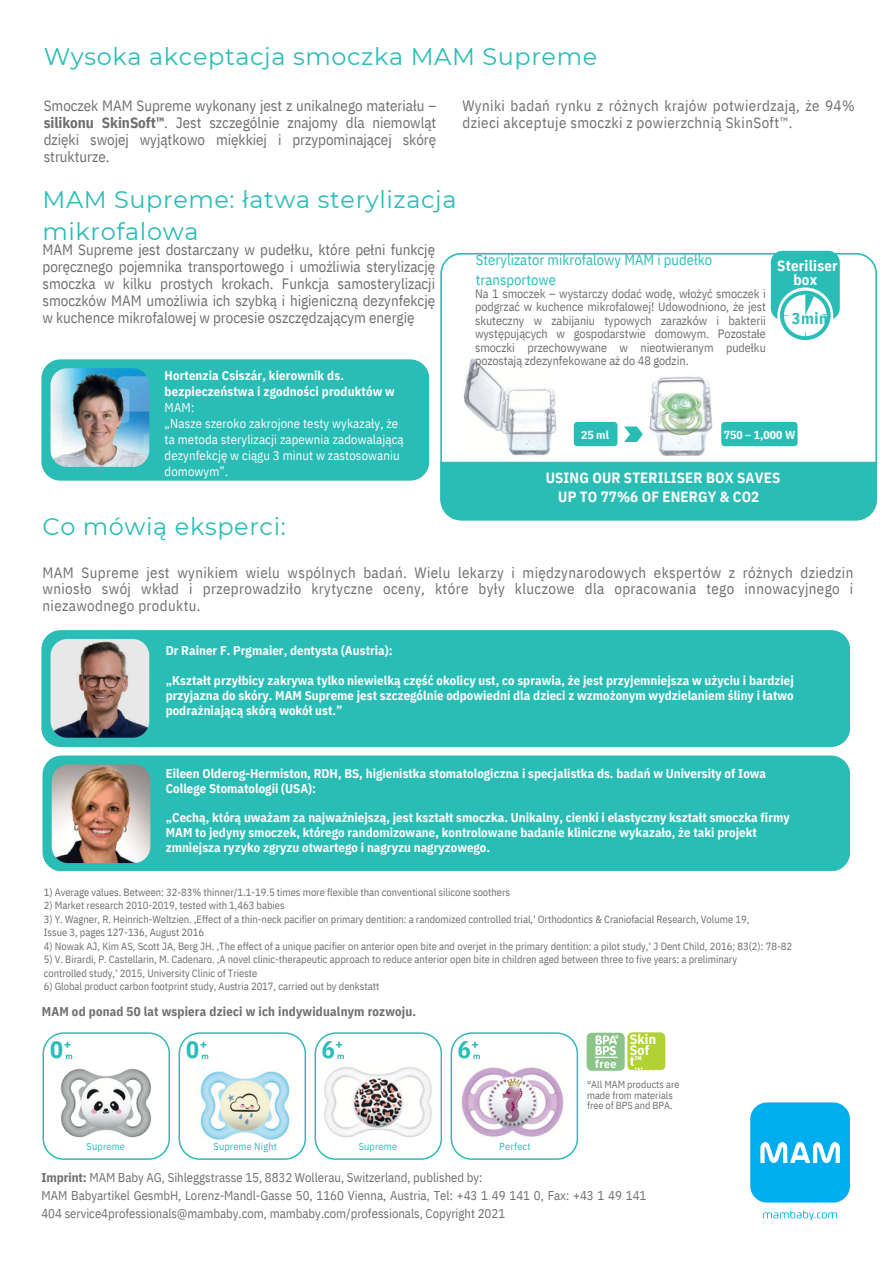
<style>
.page{position:relative;width:893px;height:1264px;background:#fff}
.page>*{position:absolute;margin:0;border:0;box-sizing:border-box;transform-origin:0 0}
.t1{font:24px/32.5px "Montserrat";letter-spacing:.025em;color:#2abdb6}
.t2{font:700 24px "IBM Plex Sans Cond";color:#2abdb6}
.t3{font:700 15.9px "IBM Plex Sans Cond";color:#2abdb6}
.t4{font:15px/16.8px "IBM Plex Sans Cond";letter-spacing:.025em;color:#6d6e70;text-align:justify}
.t5{font:700 15px/13.5px "IBM Plex Sans Cond";letter-spacing:.015em;color:#fff;text-align:center}
.t6{font:700 14.85px/18.6px "IBM Plex Sans Cond";letter-spacing:.01em;color:#fff;text-align:center}
.t7{font:14.55px "IBM Plex Sans Cond";letter-spacing:.005em;color:#2abdb6}
.t8{font:700 13.95px "IBM Plex Sans Cond";color:#2abdb6}
.t9{font:700 13.65px/11.2px "IBM Plex Sans Cond";letter-spacing:.015em;color:#fff}
.t10{font:700 12.75px/14.9px "IBM Plex Sans Cond";letter-spacing:.005em;color:#fff}
.t11{font:12.75px/18px "IBM Plex Sans Cond";color:#6d6e70}
.t12{font:12.75px/15.9px "IBM Plex Sans Cond";letter-spacing:.01em;color:#fff}
.t13{font:700 12.75px "IBM Plex Sans Cond";letter-spacing:.015em;color:#6d6e70}
.t14{font:12.15px/13.5px "IBM Plex Sans Cond";letter-spacing:-.005em;color:#6d6e70;text-align:justify}
.t15{font:700 11.7px "IBM Plex Sans Cond";color:#fff}
.t16{font:700 11.55px "IBM Plex Sans Cond";letter-spacing:.005em;color:#fff}
.t17{font:10.5px "IBM Plex Sans Cond";color:#6d6e70}
.t18{font:10.2px/10.1px "IBM Plex Sans Cond";color:#6d6e70}
.t19{font:10.2px "IBM Plex Sans Cond";letter-spacing:.015em;color:#2abdb6}
.t20{font:700 9.9px "IBM Plex Sans Cond";letter-spacing:.025em;color:#fff}
.s1{font-weight:700}
.s2{font-weight:400}
</style>
<div class="page">
<div style="left:41px;top:359px;width:388px;height:121px;background:#2abdb6;border-radius:19px"></div>
<img style="left:51px;top:368px;width:98px;height:99px;border-radius:17px">
<div style="left:41px;top:630px;width:809px;height:117px;background:#2abdb6;border-radius:19px"></div>
<img style="left:51px;top:639px;width:98px;height:98px;border-radius:17px">
<div style="left:42px;top:755px;width:808px;height:116px;background:#2abdb6;border-radius:19px"></div>
<img style="left:52px;top:764px;width:98px;height:99px;border-radius:17px">
<svg style="left:42px;top:1032px;width:128px;height:127px"></svg>
<svg style="left:763px;top:1210px;width:74px;height:10px"></svg>
<div style="left:750px;top:1102px;width:99px;height:100px;background:#00aeef;border-radius:17px"></div>
<svg style="left:760px;top:1142px;width:79px;height:20px"></svg>
<svg style="left:314px;top:1032px;width:128px;height:127px"></svg>
<div style="left:586px;top:1032px;width:38px;height:38px;background:#8bc489;border-radius:5px"></div>
<svg style="left:595px;top:1035px;width:23px;height:22px"></svg>
<div style="left:627px;top:1032px;width:38px;height:38px;background:#b2d234;border-radius:5px"></div>
<svg style="left:450px;top:1032px;width:128px;height:127px"></svg>
<img style="left:51px;top:1063px;width:110px;height:78px">
<img style="left:322px;top:1062px;width:112px;height:75px">
<img style="left:456px;top:1062px;width:113px;height:75px">
<svg style="left:440px;top:253px;width:437px;height:209px"></svg>
<img style="left:462px;top:357px;width:95px;height:101px">
<img style="left:644px;top:374px;width:69px;height:83px">
<svg style="left:178px;top:1032px;width:128px;height:127px"></svg>
<svg style="left:620px;top:425px;width:25px;height:19px"></svg>
<div style="left:721px;top:422px;width:76px;height:24px;background:#2abdb6;border-radius:3px"></div>
<div style="left:573px;top:422px;width:44px;height:24px;background:#2abdb6;border-radius:3px"></div>
<div style="left:440px;top:462px;width:437px;height:58px;background:#2abdb6"></div>
<div style="left:770px;top:251px;width:69px;height:69px;background:#2abdb6;border-radius:12px"></div>
<svg style="left:777px;top:287px;width:56px;height:56px"></svg>
<svg style="left:779px;top:290px;width:51px;height:50px"></svg>
<div style="left:784px;top:294px;width:42px;height:42px;background:#fff;border-radius:50%"></div>
<svg style="left:805px;top:294px;width:8px;height:21px"></svg>
<img style="left:190px;top:1068px;width:109px;height:73px">
<p class="t1" style="left:44px;top:40px;width:555px">Wysoka akceptacja smoczka MAM Supreme</p>
<p class="t4" style="left:44px;top:97px;width:394px">Smoczek MAM Supreme wykonany jest z unikalnego materiału – <span class="s1">silikonu SkinSoft™</span>. Jest szczególnie znajomy dla niemowląt dzięki swojej wyjątkowo miękkiej i przypominającej skórę strukturze.</p>
<p class="t4" style="left:462px;top:97px;width:393px">Wyniki badań rynku z różnych krajów potwierdzają, że 94% dzieci akceptuje smoczki z powierzchnią SkinSoft™.</p>
<p class="t1" style="left:42px;top:183px;width:415px">MAM Supreme: łatwa sterylizacja mikrofalowa</p>
<p class="t4" style="left:42px;top:241px;width:394px">MAM Supreme jest dostarczany w pudełku, które pełni funkcję poręcznego pojemnika transportowego i umożliwia sterylizację smoczka w kilku prostych krokach. Funkcja samosterylizacji smoczków MAM umożliwia ich szybką i higieniczną dezynfekcję w kuchence mikrofalowej w procesie oszczędzającym energię</p>
<p class="t10" style="left:164px;top:367px;width:232px;line-height:15.9px">Hortenzia Csiszár, kierownik ds. bezpieczeństwa i zgodności produktów w<br><span class="s2">MAM:</span></p>
<p class="t12" style="left:164px;top:415px;width:241px">„Nasze szeroko zakrojone testy wykazały, że ta metoda sterylizacji zapewnia zadowalającą dezynfekcję w ciągu 3 minut w zastosowaniu domowym”.</p>
<p class="t1" style="left:42px;top:510px;width:245px">Co mówią eksperci:</p>
<p class="t7" style="left:476px;top:250px;width:238px">Sterylizator mikrofalowy MAM i pudełko</p>
<p class="t7" style="left:476px;top:270px;width:82px">transportowe</p>
<p class="t14" style="left:475px;top:286px;width:292px">Na 1 smoczek – wystarczy dodać wodę, włożyć smoczek i podgrzać w kuchence mikrofalowej! Udowodniono, że jest skuteczny w zabijaniu typowych zarazków i bakterii występujących w gospodarstwie domowym. Pozostałe smoczki przechowywane w nieotwieranym pudełku pozostają zdezynfekowane aż do 48 godzin.</p>
<p class="t5" style="left:777px;top:259px;width:62px">Steriliser box</p>
<p class="t3" style="left:791px;top:308px;width:37px">3min</p>
<p class="t16" style="left:581px;top:427px;width:29px">25 ml</p>
<p class="t16" style="left:723px;top:427px;width:73px">750 – 1,000 W</p>
<p class="t6" style="left:545px;top:468px;width:236px">USING OUR STERILISER BOX SAVES<br>UP TO 77%6 OF ENERGY &amp; CO2</p>
<p class="t4" style="left:42px;top:563px;width:812px">MAM Supreme jest wynikiem wielu wspólnych badań. Wielu lekarzy i międzynarodowych ekspertów z różnych dziedzin wniosło swój wkład i przeprowadziło krytyczne oceny, które były kluczowe dla opracowania tego innowacyjnego i niezawodnego produktu.</p>
<p class="t10" style="left:166px;top:643px;width:228px">Dr Rainer F. Prgmaier, dentysta (Austria):</p>
<p class="t10" style="left:166px;top:673px;width:629px;text-align:justify">„Kształt przyłbicy zakrywa tylko niewielką część okolicy ust, co sprawia, że jest przyjemniejsza w użyciu i bardziej przyjazna do skóry. MAM Supreme jest szczególnie odpowiedni dla dzieci z wzmożonym wydzielaniem śliny i łatwo podrażniającą skórą wokół ust.”</p>
<p class="t10" style="left:166px;top:765px;width:602px">Eileen Olderog-Hermiston, RDH, BS, higienistka stomatologiczna i specjalistka ds. badań w University of Iowa<br>College Stomatologii (USA):</p>
<p class="t10" style="left:166px;top:810px;width:625px">„Cechą, którą uważam za najważniejszą, jest kształt smoczka. Unikalny, cienki i elastyczny kształt smoczka firmy<br>MAM to jedyny smoczek, którego randomizowane, kontrolowane badanie kliniczne wykazało, że taki projekt zmniejsza ryzyko zgryzu otwartego i nagryzu nagryzowego.</p>
<p class="t17" style="left:44px;top:885px;width:468px">1) Average values. Between: 32-83% thinner/1.1-19.5 times more flexible than conventional silicone soothers</p>
<p class="t17" style="left:44px;top:898px;width:242px">2) Market research 2010-2019, tested with 1,463 babies</p>
<p class="t17" style="left:44px;top:912px;width:707px">3) Y. Wagner, R. Heinrich-Weltzien. ‚Effect of a thin-neck pacifier on primary dentition: a randomized controlled trial,‘ Orthodontics &amp; Craniofacial Research, Volume 19,</p>
<p class="t17" style="left:44px;top:925px;width:162px">Issue 3, pages 127-136, August 2016</p>
<p class="t17" style="left:44px;top:939px;width:749px">4) Nowak AJ, Kim AS, Scott JA, Berg JH. ‚The effect of a unique pacifier on anterior open bite and overjet in the primary dentition: a pilot study,‘ J Dent Child, 2016; 83(2): 78-82</p>
<p class="t17" style="left:44px;top:952px;width:694px">5) V. Birardi, P. Castellarin, M. Cadenaro. ‚A novel clinic-therapeutic approach to reduce anterior open bite in children aged between three to five years: a preliminary</p>
<p class="t17" style="left:44px;top:966px;width:215px">controlled study,‘ 2015, University Clinic of Trieste</p>
<p class="t17" style="left:44px;top:979px;width:337px">6) Global product carbon footprint study, Austria 2017, carried out by denkstatt</p>
<p class="t13" style="left:42px;top:1003px;width:376px">MAM od ponad 50 lat wspiera dzieci w ich indywidualnym rozwoju.</p>
<p class="t2" style="left:50px;top:1033px;width:14px">0</p>
<p class="t2" style="left:186px;top:1033px;width:14px">0</p>
<p class="t2" style="left:322px;top:1033px;width:14px">6</p>
<p class="t2" style="left:458px;top:1033px;width:14px">6</p>
<p class="t8" style="left:64px;top:1035px;width:9px">+</p>
<p class="t8" style="left:200px;top:1035px;width:9px">+</p>
<p class="t8" style="left:335px;top:1035px;width:9px">+</p>
<p class="t8" style="left:471px;top:1035px;width:9px">+</p>
<p class="t19" style="left:87px;top:1139px;width:40px">Supreme</p>
<p class="t19" style="left:213px;top:1139px;width:65px">Supreme Night</p>
<p class="t19" style="left:358px;top:1139px;width:40px">Supreme</p>
<p class="t19" style="left:499px;top:1139px;width:33px">Perfect</p>
<p class="t15" style="left:595px;top:1055px;width:23px">free</p>
<p class="t9" style="left:629px;top:1032px;width:28px">Skin<br>Sof t™</p>
<p class="t20" style="left:629px;top:1065px;width:36px">silicone</p>
<p class="t18" style="left:587px;top:1079px;width:94px">°All MAM products are made from materials free of BPS and BPA.</p>
<p class="t11" style="left:41px;top:1168px;width:442px"><span class="s1">Imprint:</span> MAM Baby AG, Sihleggstrasse 15, 8832 Wollerau, Switzerland, published by:</p>
<p class="t11" style="left:41px;top:1185px;width:606px">MAM Babyartikel GesmbH, Lorenz-Mandl-Gasse 50, 1160 Vienna, Austria, Tel: +43 1 49 141 0, Fax: +43 1 49 141<br>404 service4professionals@mambaby.com, mambaby.com/professionals, Copyright 2021</p>
</div>
